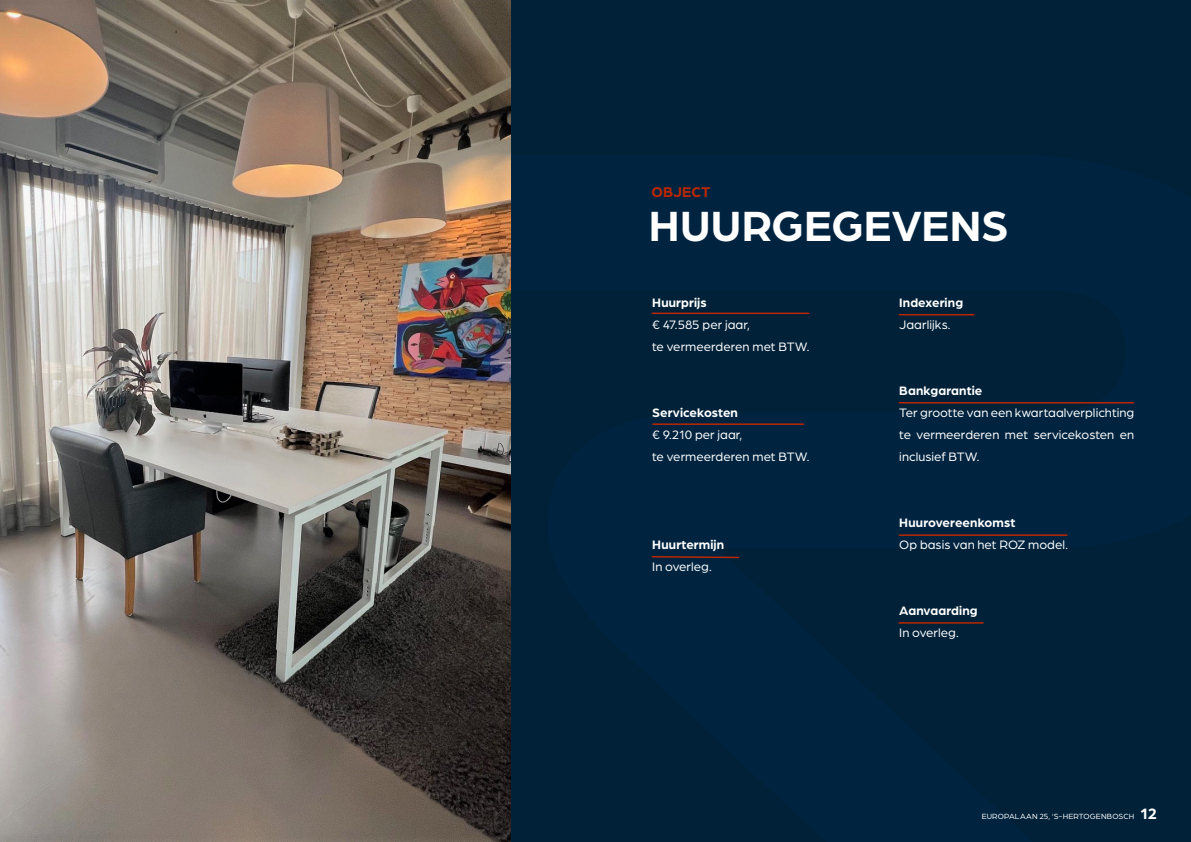
<style>
.page{position:relative;width:1191px;height:842px;background:#fff}
.page>*{position:absolute;margin:0;border:0;box-sizing:border-box;transform-origin:0 0}
.Koppen_groot_wit{font:700 45px "Arboria";color:#fff}
.Kopjes_klein_rood{font:700 15px "Arboria";letter-spacing:.01em;color:#bc2701}
.Broodtekst_wit{font:13px/22px "Arboria";color:#fff}
.Broodtekst_wit-2{font:700 13px "Arboria";letter-spacing:.01em;color:#fff}
.t1{font:8px "Arboria";letter-spacing:.02em;color:#fff}
.s1{font-weight:700;font-size:16px}
</style>
<div class="page">
<div style="left:1px;top:0;width:1190px;height:842px;background:#002138"></div>
<img style="left:0;top:1px;width:510px;height:841px">
<hr style="left:652px;top:313px;width:157px;height:1px;background:#bc2701">
<hr style="left:899px;top:314px;width:75px;height:1px;background:#bc2701">
<svg style="left:651px;top:556px;width:89px;height:3px"></svg>
<hr style="left:899px;top:534px;width:168px;height:2px;background:#bc2701">
<hr style="left:899px;top:402px;width:234px;height:1px;background:#bc2701">
<hr style="left:653px;top:423px;width:150px;height:2px;background:#bc2701">
<hr style="left:899px;top:622px;width:84px;height:2px;background:#bc2701">
<p class="Kopjes_klein_rood" style="left:651px;top:181px;width:61px">OBJECT</p>
<p class="Koppen_groot_wit" style="left:649px;top:195px;width:361px">HUURGEGEVENS</p>
<p class="Broodtekst_wit-2" style="left:652px;top:293px;width:56px">Huurprijs</p>
<p class="Broodtekst_wit" style="left:652px;top:313px;width:99px">€ 47.585 per jaar,</p>
<p class="Broodtekst_wit" style="left:652px;top:335px;width:159px">te vermeerderen met BTW.</p>
<p class="Broodtekst_wit-2" style="left:652px;top:403px;width:87px">Servicekosten</p>
<p class="Broodtekst_wit" style="left:652px;top:423px;width:92px">€ 9.210 per jaar,</p>
<p class="Broodtekst_wit" style="left:652px;top:445px;width:159px">te vermeerderen met BTW.</p>
<p class="Broodtekst_wit-2" style="left:652px;top:535px;width:73px">Huurtermijn</p>
<p class="Broodtekst_wit" style="left:652px;top:555px;width:61px">In overleg.</p>
<p class="Broodtekst_wit-2" style="left:899px;top:293px;width:65px">Indexering</p>
<p class="Broodtekst_wit" style="left:899px;top:313px;width:53px">Jaarlijks.</p>
<p class="Broodtekst_wit-2" style="left:899px;top:381px;width:85px">Bankgarantie</p>
<p class="Broodtekst_wit" style="left:899px;top:401px;width:236px">Ter grootte van een kwartaalverplichting</p>
<p class="Broodtekst_wit" style="left:899px;top:423px;width:236px">te vermeerderen met servicekosten en inclusief BTW.</p>
<p class="Broodtekst_wit-2" style="left:899px;top:513px;width:118px">Huurovereenkomst</p>
<p class="Broodtekst_wit" style="left:899px;top:533px;width:170px">Op basis van het ROZ model.</p>
<p class="Broodtekst_wit-2" style="left:899px;top:601px;width:80px">Aanvaarding</p>
<p class="Broodtekst_wit" style="left:899px;top:621px;width:61px">In overleg.</p>
<p class="t1" style="left:981px;top:811px;width:177px">EUROPALAAN 25, ‘S-HERTOGENBOSCH <span class="s1">12</span></p>
</div>
